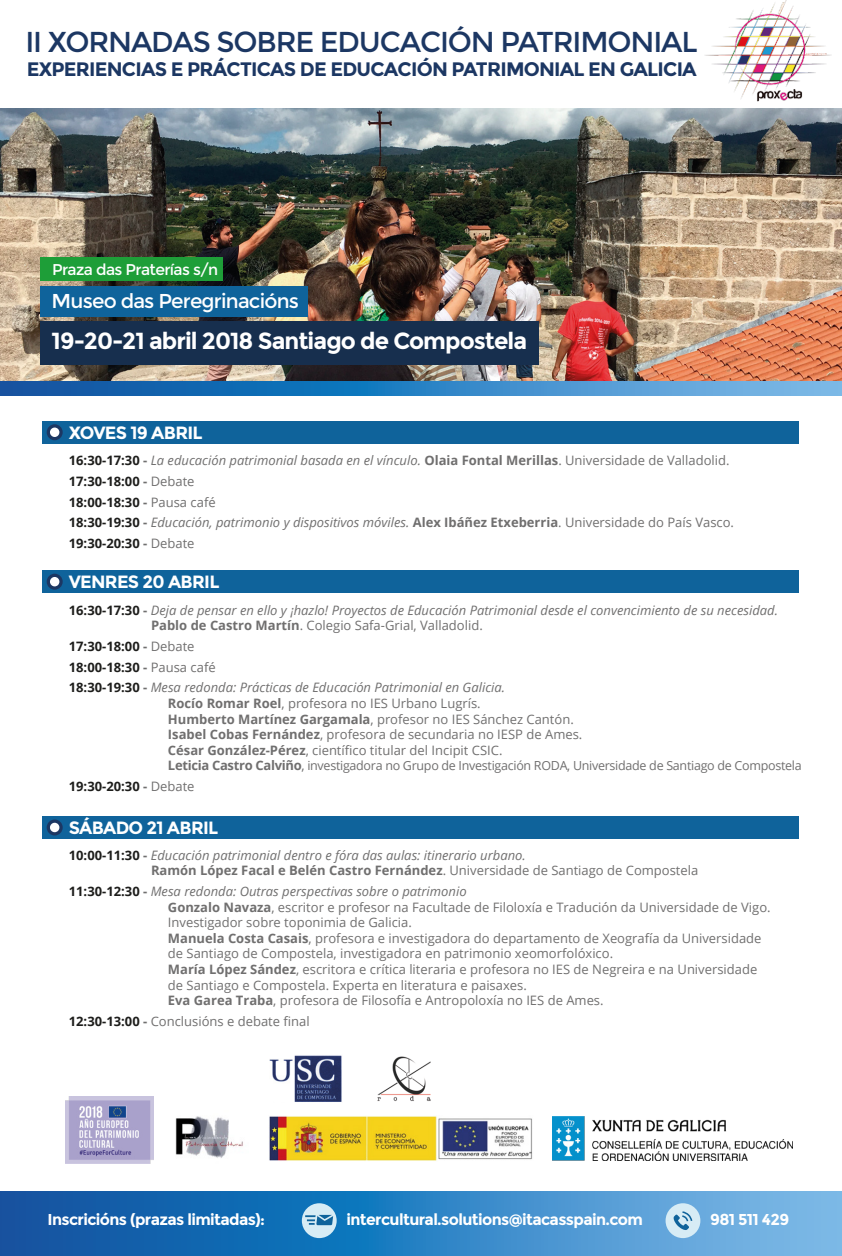
<style>
.page{position:relative;width:842px;height:1256px;background:#fff}
.page>*{position:absolute;margin:0;border:0;box-sizing:border-box;transform-origin:0 0}
.t1{font:28.8px "Montserrat";letter-spacing:-.04em;color:#1c3763}
.t2{font:700 23.2px "Montserrat";letter-spacing:-.04em;color:#fff}
.t3{font:20.1px "Montserrat";letter-spacing:-.04em;color:#fff}
.t4{font:700 19.5px "Montserrat";letter-spacing:-.04em;color:#1c3763}
.t5{font:700 17.7px "Montserrat";letter-spacing:-.04em;color:#fff}
.t6{font:700 15.8px "Montserrat";letter-spacing:-.04em;color:#fff}
.t7{font:15.6px "Montserrat";letter-spacing:-.04em;color:#fff}
.t8{font:13px/15.6px "Open Sans";color:#706f6f}
.t9{font:italic 13px/20.6px "Open Sans";color:#706f6f}
.t10{font:700 13px "Open Sans";color:#1d1d1b}
.t11{font:12.5px "Open Sans";letter-spacing:-.025em;color:#706f6f}
.s1{font-weight:700;font-style:normal;color:#1d1d1b}
.s2{font-weight:700;font-style:normal}
.s3{font-style:normal}
.s4{font-weight:700}
.s5{font-weight:700;font-size:13px}
.s6{font-size:13px}
.s7{color:#706f6f}
.s8{font-weight:400;color:#706f6f}
.s9{font-weight:700;color:#1d1d1b}
.s10{font-style:italic}
</style>
<div class="page">
<div style="left:42px;top:421px;width:757px;height:22px;background:#0f639b"></div>
<svg style="left:47px;top:424px;width:16px;height:16px"></svg>
<div style="left:50px;top:427px;width:9px;height:10px;background:#fff;border-radius:50%"></div>
<div style="left:42px;top:816px;width:757px;height:22px;background:#0f639b"></div>
<svg style="left:47px;top:819px;width:16px;height:16px"></svg>
<div style="left:50px;top:822px;width:9px;height:10px;background:#fff;border-radius:50%"></div>
<div style="left:42px;top:570px;width:757px;height:23px;background:#0f639b"></div>
<svg style="left:47px;top:573px;width:16px;height:16px"></svg>
<div style="left:50px;top:577px;width:9px;height:9px;background:#fff;border-radius:50%"></div>
<svg style="left:0;top:1191px;width:842px;height:64px;background:#3583c3"></svg>
<img style="left:705px;top:0;width:126px;height:102px">
<svg style="left:302px;top:1203px;width:35px;height:34px"></svg>
<div style="left:665px;top:1203px;width:35px;height:34px;background:#d7ecf5;border-radius:50%"></div>
<svg style="left:673px;top:1211px;width:19px;height:18px"></svg>
<img style="left:269px;top:1055px;width:73px;height:47px">
<img style="left:269px;top:1116px;width:264px;height:45px">
<img style="left:377px;top:1056px;width:54px;height:45px">
<img style="left:0;top:108px;width:842px;height:273px">
<div style="left:40px;top:286px;width:268px;height:30px;background:#0f639b"></div>
<div style="left:40px;top:257px;width:183px;height:24px;background:#1e9e38"></div>
<div style="left:40px;top:321px;width:499px;height:43px;background:#172f4e"></div>
<svg style="left:0;top:381px;width:842px;height:14px;background:#3583c3"></svg>
<img style="left:175px;top:1116px;width:68px;height:42px">
<img style="left:66px;top:1096px;width:88px;height:67px">
<img style="left:553px;top:1116px;width:239px;height:44px">
<h1 class="t1" style="left:25px;top:25px;width:674px">II XORNADAS SOBRE EDUCACIÓN PATRIMONIAL</h1>
<h3 class="t4" style="left:27px;top:58px;width:671px">EXPERIENCIAS E PRÁCTICAS DE EDUCACIÓN PATRIMONIAL EN GALICIA</h3>
<p class="t7" style="left:52px;top:260px;width:168px">Praza das Praterías s/n</p>
<h3 class="t3" style="left:52px;top:289px;width:249px">Museo das Peregrinacións</h3>
<h2 class="t2" style="left:52px;top:327px;width:477px">19-20-21 abril 2018 Santiago de Compostela</h2>
<h3 class="t5" style="left:69px;top:422px;width:135px">XOVES 19 ABRIL</h3>
<p class="t9" style="left:69px;top:450px;width:667px"><span class="s1">16:30-17:30</span> <span class="s2">-</span> La educación patrimonial basada en el vínculo. <span class="s2">Olaia Fontal Merillas</span><span class="s3">. Universidade de Valladolid.<br></span><span class="s1">17:30-18:00</span> <span class="s2">-</span> <span class="s3">Debate<br></span><span class="s1">18:00-18:30</span> <span class="s2">-</span> <span class="s3">Pausa café<br></span><span class="s1">18:30-19:30</span> <span class="s2">-</span> Educación, patrimonio y dispositivos móviles. <span class="s2">Alex Ibáñez Etxeberria</span><span class="s3">. Universidade do País Vasco.<br></span><span class="s1">19:30-20:30</span> <span class="s2">-</span> <span class="s3">Debate</span></p>
<h3 class="t5" style="left:69px;top:571px;width:152px">VENRES 20 ABRIL</h3>
<p class="t9" style="left:151px;top:602px;width:628px;line-height:15.6px;text-indent:-82px"><span class="s1">16:30-17:30</span> <span class="s2">-</span> Deja de pensar en ello y ¡hazlo! Proyectos de Educación Patrimonial desde el convencimiento de su necesidad.<br><span class="s2">Pablo de Castro Martín</span><span class="s3">. Colegio Safa-Grial, Valladolid.</span></p>
<p class="t9" style="left:69px;top:635px;width:438px"><span class="s1">17:30-18:00</span> <span class="s2">-</span> <span class="s3">Debate<br></span><span class="s1">18:00-18:30</span> <span class="s2">-</span> <span class="s3">Pausa café<br></span><span class="s1">18:30-19:30</span> <span class="s2">-</span> Mesa redonda: Prácticas de Educación Patrimonial en Galicia.</p>
<p class="t8" style="left:168px;top:695px;width:416px"><span class="s4">Rocío Romar Roel</span>, profesora no IES Urbano Lugrís.<br><span class="s4">Humberto Martínez Gargamala</span>, profesor no IES Sánchez Cantón.<br><span class="s4">Isabel Cobas Fernández</span>, profesora de secundaria no IESP de Ames.<br><span class="s4">César González-Pérez</span>, científico titular del Incipit CSIC.</p>
<p class="t11" style="left:168px;top:757px;width:635px"><span class="s5">Leticia Castro Calviño</span><span class="s6">,</span> investigadora no Grupo de Investigación RODA, Universidade de Santiago de Compostela</p>
<p class="t10" style="left:69px;top:777px;width:127px">19:30-20:30 <span class="s7">-</span> <span class="s8">Debate</span></p>
<h3 class="t5" style="left:69px;top:817px;width:151px">SÁBADO 21 ABRIL</h3>
<p class="t9" style="left:151px;top:846px;width:549px;line-height:15.6px;text-indent:-82px"><span class="s1">10:00-11:30</span> <span class="s2">-</span> Educación patrimonial dentro e fóra das aulas: itinerario urbano.<br><span class="s2">Ramón López Facal e Belén Castro Fernández</span><span class="s3">. Universidade de Santiago de Compostela</span></p>
<p class="t8" style="left:168px;top:883px;width:604px;text-indent:-99px"><span class="s9">11:30-12:30</span> <span class="s4">-</span> <span class="s10">Mesa redonda: Outras perspectivas sobre o patrimonio<br></span><span class="s4">Gonzalo Navaza</span>, escritor e profesor na Facultade de Filoloxía e Tradución da Universidade de Vigo.<br>Investigador sobre toponimia de Galicia.<br><span class="s4">Manuela Costa Casais</span>, profesora e investigadora do departamento de Xeografía da Universidade de Santiago de Compostela, investigadora en patrimonio xeomorfolóxico.<br><span class="s4">María López Sández</span>, escritora e crítica literaria e profesora no IES de Negreira e na Universidade de Santiago e Compostela. Experta en literatura e paisaxes.<br><span class="s4">Eva Garea Traba</span>, profesora de Filosofía e Antropoloxía no IES de Ames.</p>
<p class="t8" style="left:69px;top:1012px;width:242px"><span class="s9">12:30-13:00</span> <span class="s4">-</span> Conclusións e debate final</p>
<p class="t6" style="left:48px;top:1209px;width:219px">Inscricións (prazas limitadas):</p>
<p class="t6" style="left:347px;top:1209px;width:298px">intercultural.solutions@itacasspain.com</p>
<p class="t6" style="left:710px;top:1209px;width:81px">981 511 429</p>
</div>
